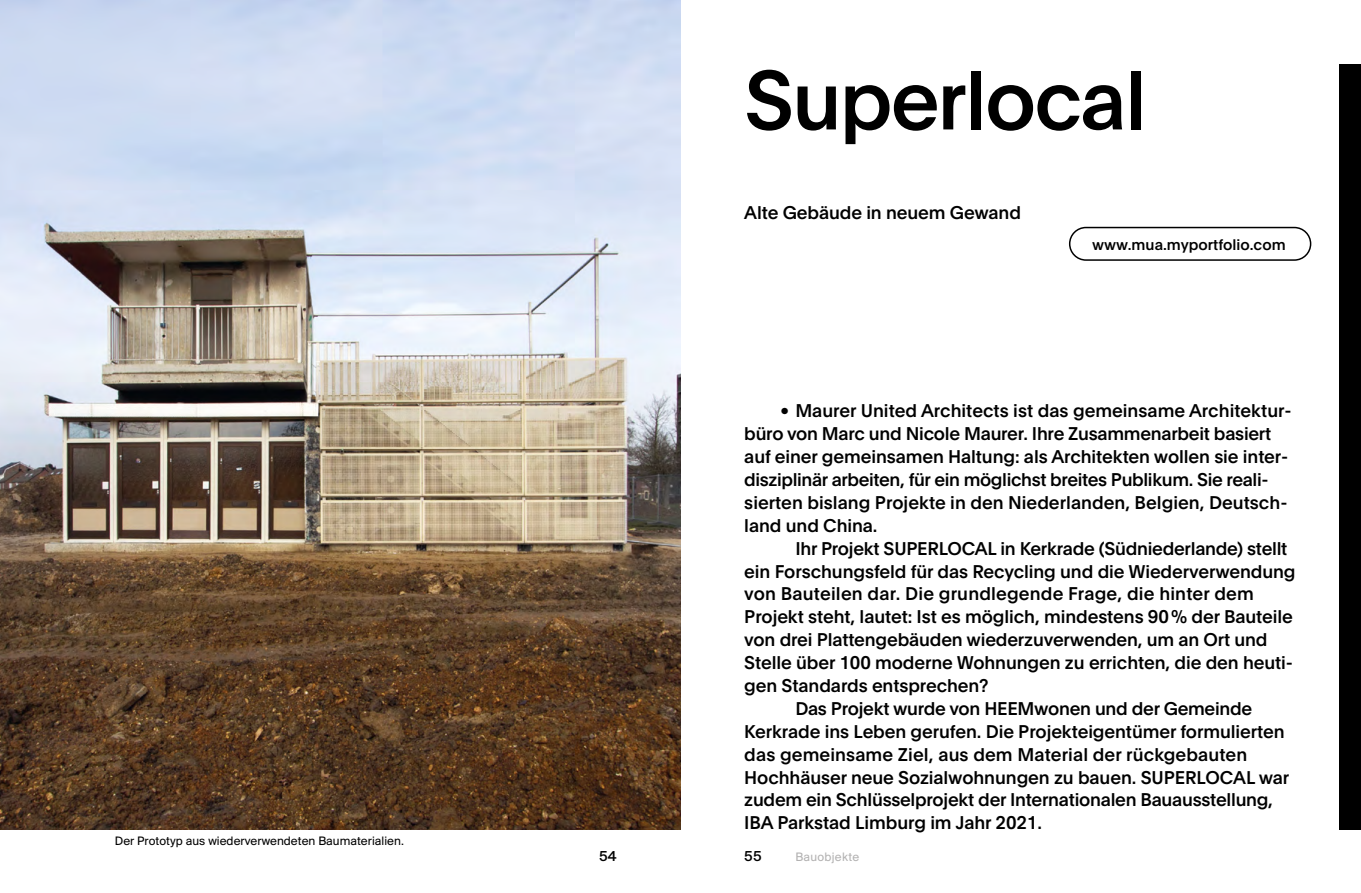
<style>
.page{position:relative;width:1361px;height:893px;background:#fff}
.page>*{position:absolute;margin:0;border:0;box-sizing:border-box;transform-origin:0 0}
.t1{font:500 81.75px "Plain";letter-spacing:-.02em;color:#000}
.t2{font:500 18px/23px "Plain";letter-spacing:-.005em;color:#000}
.t3{font:500 15px "Plain";color:#000}
.t4{font:500 15px "Suisse Sans";color:#000}
.t5{font:12.75px "Suisse Sans";letter-spacing:.005em;color:#000}
.t6{font:12.75px "Suisse Sans";letter-spacing:.025em;color:#b3b2b2}
</style>
<div class="page">
<div style="left:1069px;top:227px;width:242px;height:34px;border:2px solid #000;border-radius:16px"></div>
<img style="left:0;top:0;width:680px;height:829px">
<div style="left:1339px;top:64px;width:22px;height:765px;background:#000"></div>
<p class="t5" style="left:115px;top:833px;width:291px">Der Prototyp aus wiederverwendeten Baumaterialien.</p>
<h1 class="t1" style="left:744px;top:41px;width:404px">Superlocal</h1>
<p class="t2" style="left:744px;top:201px;width:278px">Alte Gebäude in neuem Gewand</p>
<p class="t3" style="left:1092px;top:234px;width:195px">www.mua.myportfolio.com</p>
<p class="t2" style="left:744px;top:399px;width:549px;text-indent:36px">• Maurer United Architects ist das gemeinsame Architektur&shy;büro von Marc und Nicole Maurer. Ihre Zusammenarbeit basiert auf einer gemeinsamen Haltung: als Architekten wollen sie inter&shy;disziplinär arbeiten, für ein möglichst breites Publikum. Sie reali&shy;sierten bislang Projekte in den Niederlanden, Belgien, Deutsch&shy;land und China.</p>
<p class="t2" style="left:795px;top:536px;width:493px">Ihr Projekt SUPERLOCAL in Kerkrade (Südniederlande) stellt</p>
<p class="t2" style="left:744px;top:559px;width:553px">ein Forschungsfeld für das Recycling und die Wiederverwendung</p>
<p class="t2" style="left:744px;top:582px;width:511px">von Bauteilen dar. Die grundlegende Frage, die hinter dem</p>
<p class="t2" style="left:744px;top:605px;width:550px">Projekt steht, lautet: Ist es möglich, mindestens 90 % der Bauteile</p>
<p class="t2" style="left:744px;top:627px;width:525px">von drei Plattengebäuden wiederzuverwenden, um an Ort und</p>
<p class="t2" style="left:744px;top:650px;width:550px">Stelle über 100 moderne Wohnungen zu errichten, die den heuti-</p>
<p class="t2" style="left:744px;top:673px;width:246px">gen Standards entsprechen?</p>
<p class="t2" style="left:795px;top:696px;width:458px">Das Projekt wurde von HEEMwonen und der Gemeinde</p>
<p class="t2" style="left:744px;top:719px;width:542px">Kerkrade ins Leben gerufen. Die Projekteigentümer formulierten</p>
<p class="t2" style="left:744px;top:742px;width:504px">das gemeinsame Ziel, aus dem Material der rückgebauten</p>
<p class="t2" style="left:744px;top:765px;width:546px">Hochhäuser neue Sozialwohnungen zu bauen. SUPERLOCAL war</p>
<p class="t2" style="left:744px;top:788px;width:530px">zudem ein Schlüsselprojekt der Internationalen Bauausstellung‚</p>
<p class="t2" style="left:744px;top:810px;width:299px">IBA Parkstad Limburg im Jahr 2021.</p>
<p class="t4" style="left:599px;top:847px;width:19px">54</p>
<p class="t4" style="left:744px;top:847px;width:19px">55</p>
<p class="t6" style="left:795px;top:849px;width:65px">Bauobjekte</p>
</div>
